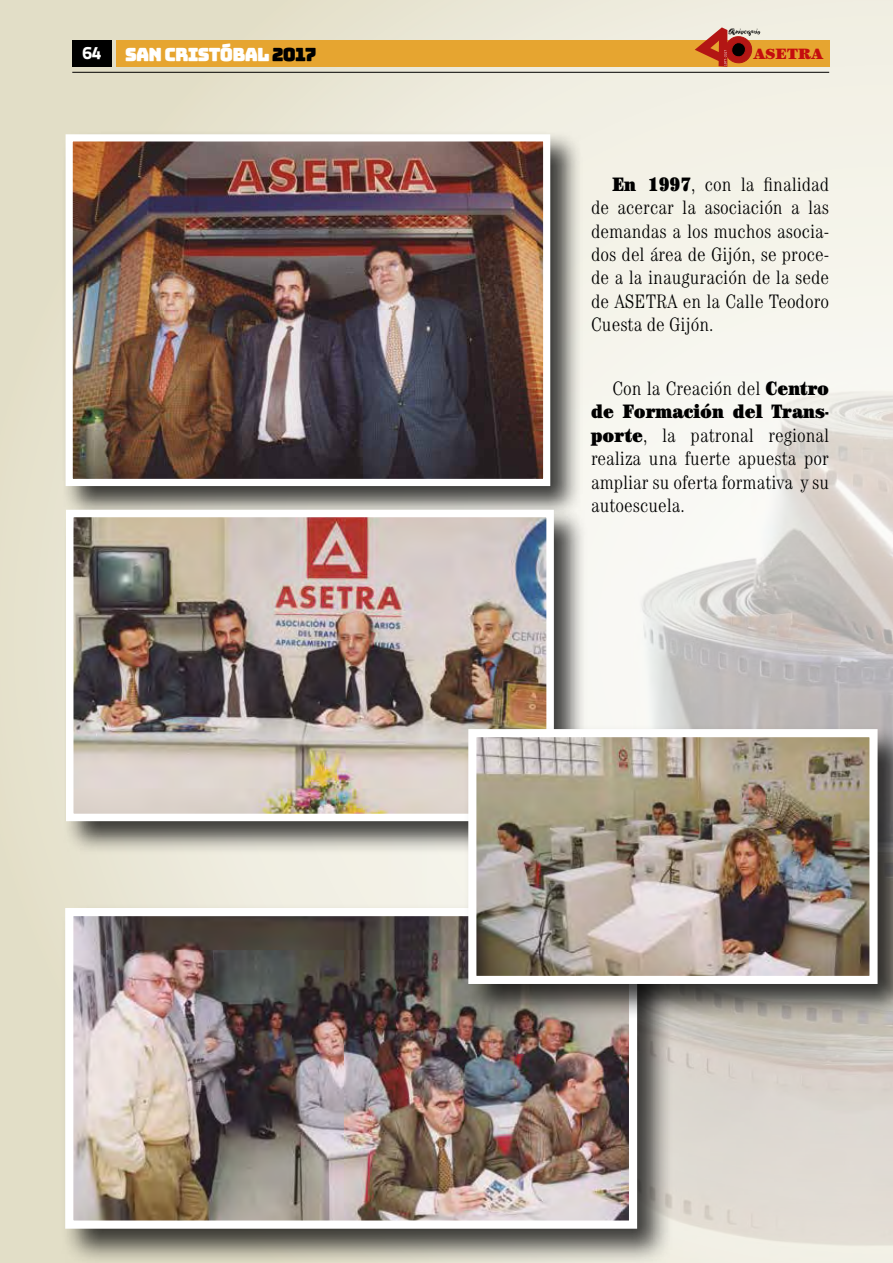
<style>
.page{position:relative;width:893px;height:1263px;background:#fff}
.page>*{position:absolute;margin:0;border:0;box-sizing:border-box;transform-origin:0 0}
.t1{font:300 condensed 19.5px/23.4px "Century";color:#000;text-align:justify}
.t2{font:18px "Bungee Layers Outline";letter-spacing:-.04em;color:#fff}
.t3{font:800 18px "Titillium Text 22 L";color:#fff}
.t4{font:900 15px "Century";color:#c40d0e}
.s1{color:#000}
.s2{font-weight:400;font-stretch:ultra-condensed}
</style>
<div class="page">
<div style="left:0;top:0;width:893px;height:1263px;background:linear-gradient(to right,#e2dec8,#f6f5ed)"></div>
<img style="left:357px;top:281px;width:536px;height:982px">
<div style="left:72px;top:40px;width:40px;height:27px;background:#000"></div>
<div style="left:116px;top:40px;width:713px;height:27px;background:#e6a530"></div>
<hr style="left:72px;top:72px;width:757px;height:1px;background:#000">
<svg style="left:695px;top:27px;width:66px;height:40px"></svg>
<div style="left:62px;top:130px;width:521px;height:389px;background:#000;opacity:.75"></div>
<img style="left:74px;top:142px;width:468px;height:336px">
<div style="left:66px;top:134px;width:484px;height:352px;border:7px solid #fff"></div>
<div style="left:62px;top:506px;width:526px;height:349px;background:#000;opacity:.75"></div>
<img style="left:75px;top:519px;width:470px;height:293px">
<div style="left:66px;top:510px;width:488px;height:311px;border:8px solid #fff"></div>
<div style="left:61px;top:904px;width:613px;height:359px;background:#000;opacity:.75"></div>
<img style="left:74px;top:917px;width:554px;height:303px">
<div style="left:65px;top:908px;width:572px;height:321px;border:8px solid #fff"></div>
<div style="left:464px;top:725px;width:429px;height:295px;background:#000;opacity:.75"></div>
<img style="left:477px;top:738px;width:391px;height:237px">
<div style="left:468px;top:729px;width:409px;height:255px;border:8px solid #fff"></div>
<p class="t3" style="left:82px;top:39px;width:21px">64</p>
<p class="t2" style="left:125px;top:44px;width:193px">SAN CRISTÓBAL <span class="s1">2017</span></p>
<p class="t4" style="left:754px;top:45px;width:71px">ASETRA</p>
<p class="t1" style="left:591px;top:172px;width:240px;text-indent:21px"><span class="s2">En 1997</span>, con la finalidad de acercar la asociación a las demandas a los muchos asocia&shy;dos del área de Gijón, se proce&shy;de a la inauguración de la sede de ASETRA en la Calle Teodoro Cuesta de Gijón.</p>
<p class="t1" style="left:591px;top:376px;width:240px;text-indent:21px">Con la Creación del <span class="s2">Centro de Formación del Trans&shy;porte</span>, la patronal regional realiza una fuerte apuesta por ampliar su oferta formativa y su autoescuela.</p>
</div>
